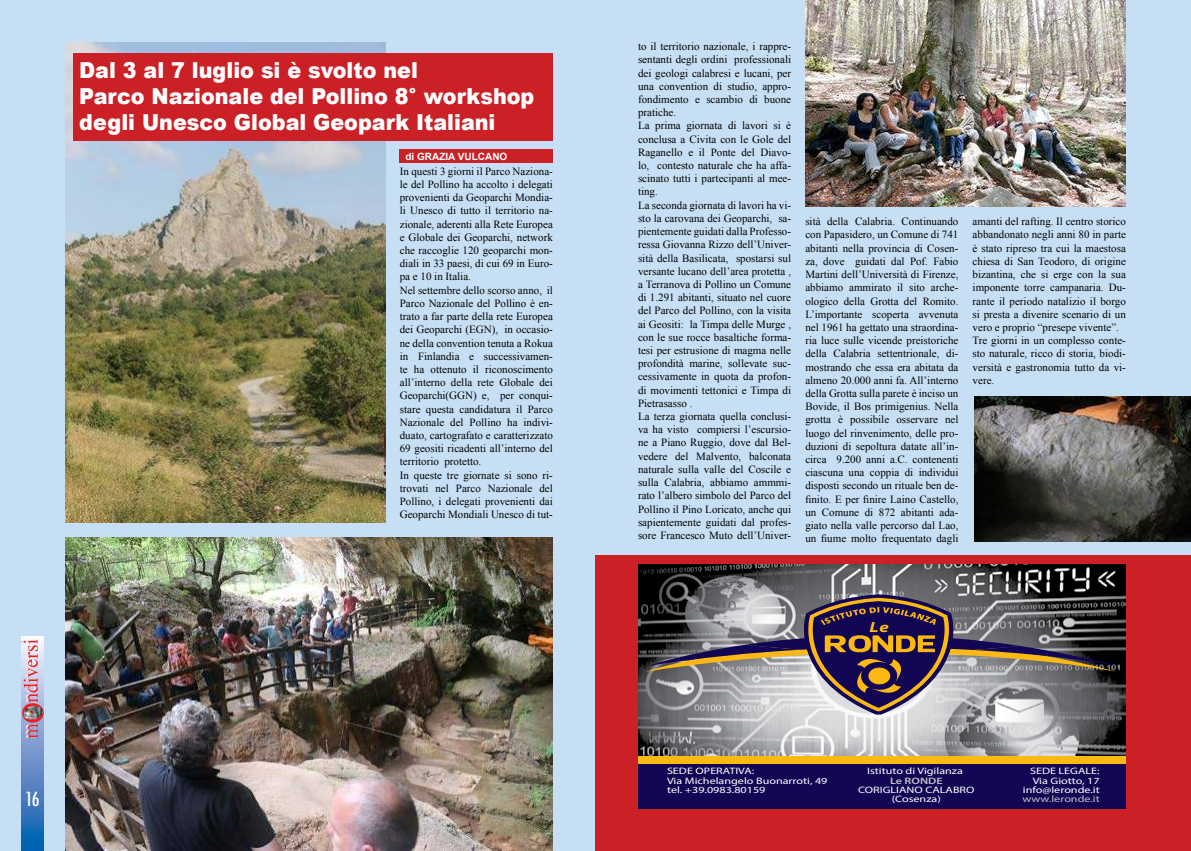
<style>
.page{position:relative;width:1191px;height:851px;background:#fff}
.page>*{position:absolute;margin:0;border:0;box-sizing:border-box;transform-origin:0 0}
.t1{font:900 22px/26px "Arial";color:#fff;scale:.94 1}
.t2{font:500 condensed 19px "Futura";color:#fff}
.t3{font:11px/13.2px "Times New Roman";color:#000}
.t4{font:700 10px "Arial";color:#fff}
.t5{font:9.3px/9.3px "Myriad Pro";color:#fff;scale:1.3 1}
.t6{font:9.3px "Myriad Pro";color:#bfc1c3;scale:1.3 1}
.t7{font:600 9.3px "Myriad Pro";color:#bfc1c3;scale:1.3 1}
</style>
<div class="page">
<div style="left:595px;top:0;width:596px;height:850px;background:#c7dff4"></div>
<div style="left:0;top:0;width:595px;height:850px;background:#c7dff4"></div>
<div style="left:595px;top:555px;width:596px;height:295px;background:#cc2027"></div>
<svg style="left:22px;top:636px;width:22px;height:214px;background:#4b81c1"></svg>
<svg style="left:21px;top:639px;width:23px;height:99px;background:#cdb2c7"></svg>
<img style="left:23px;top:705px;width:20px;height:14px">
<img style="left:638px;top:564px;width:487px;height:192px">
<div style="left:638px;top:756px;width:487px;height:52px;background:#fdb913"></div>
<div style="left:638px;top:763px;width:488px;height:45px;background:#120554"></div>
<svg style="left:645px;top:594px;width:473px;height:120px;background:#776f72"></svg>
<div style="left:400px;top:149px;width:153px;height:14px;background:#cc2027"></div>
<img style="left:805px;top:0;width:320px;height:206px">
<img style="left:974px;top:396px;width:217px;height:145px">
<img style="left:65px;top:537px;width:488px;height:313px">
<img style="left:66px;top:43px;width:320px;height:479px">
<div style="left:74px;top:54px;width:479px;height:87px;background:#cc2027"></div>
<h1 class="t1" style="left:79px;top:57px;width:486px">Dal 3 al 7 luglio si è svolto nel<br>Parco Nazionale del Pollino 8° workshop degli Unesco Global Geopark Italiani</h1>
<p class="t4" style="left:405px;top:150px;width:103px">di GRAZIA VULCANO</p>
<p class="t3" style="left:400px;top:164px;width:155px">In questi 3 giorni il Parco Naziona&shy;le del Pollino ha accolto i delegati provenienti da Geoparchi Mondia&shy;li Unesco di tutto il territorio na&shy;zionale, aderenti alla Rete Europea e Globale dei Geoparchi, network che raccoglie 120 geoparchi mon&shy;diali in 33 paesi, di cui 69 in Euro&shy;pa e 10 in Italia.<br>Nel settembre dello scorso anno, il Parco Nazionale del Pollino è en&shy;trato a far parte della rete Europea dei Geoparchi (EGN), in occasio&shy;ne della convention tenuta a Rokua in Finlandia e successivamen&shy;te ha ottenuto il riconoscimento all’interno della rete Globale dei Geoparchi(GGN) e, per conqui&shy;stare questa candidatura il Parco Nazionale del Pollino ha indivi&shy;duato, cartografato e caratterizzato 69 geositi ricadenti all’interno del territorio protetto.<br>In queste tre giornate si sono ri&shy;trovati nel Parco Nazionale del Pollino, i delegati provenienti dai Geoparchi Mondiali Unesco di tut-</p>
<p class="t3" style="left:638px;top:40px;width:155px">to il territorio nazionale, i rappre&shy;sentanti degli ordini professionali dei geologi calabresi e lucani, per una convention di studio, appro&shy;fondimento e scambio di buone pratiche.<br>La prima giornata di lavori si è conclusa a Civita con le Gole del<br>Raganello e il Ponte del Diavo&shy;lo, contesto naturale che ha affa&shy;scinato tutti i partecipanti al mee&shy;ting.<br>La seconda giornata di lavori ha vi&shy;sto la carovana dei Geoparchi, sa&shy;pientemente guidati dalla Professo&shy;ressa Giovanna Rizzo dell’Univer&shy;sità della Basilicata, spostarsi sul versante lucano dell’area protetta , a Terranova di Pollino un Comune di 1.291 abitanti, situato nel cuore del Parco del Pollino, con la visita ai Geositi: la Timpa delle Murge , con le sue rocce basaltiche forma&shy;tesi per estrusione di magma nelle profondità marine, sollevate suc&shy;cessivamente in quota da profon&shy;di movimenti tettonici e Timpa di<br>Pietrasasso .<br>La terza giornata quella conclusi&shy;va ha visto compiersi l’escursio&shy;ne a Piano Ruggio, dove dal Bel&shy;vedere del Malvento, balconata naturale sulla valle del Coscile e sulla Calabria, abbiamo ammmi&shy;rato l’albero simbolo del Parco del<br>Pollino il Pino Loricato, anche qui sapientemente guidati dal profes&shy;sore Francesco Muto dell’Univer-</p>
<p class="t3" style="left:805px;top:215px;width:155px;text-align:justify">sità della Calabria. Continuando con Papasidero, un Comune di 741 abitanti nella provincia di Cosen&shy;za, dove guidati dal Pof. Fabio Martini dell’Università di Firenze, abbiamo ammirato il sito arche&shy;ologico della Grotta del Romito.<br>L’importante scoperta avvenuta nel 1961 ha gettato una straordina&shy;ria luce sulle vicende preistoriche della Calabria settentrionale, di&shy;mostrando che essa era abitata da almeno 20.000 anni fa. All’interno della Grotta sulla parete è inciso un Bovide, il Bos primigenius. Nella grotta è possibile osservare nel luogo del rinvenimento, delle pro&shy;duzioni di sepoltura datate all’in&shy;circa 9.200 anni a.C. contenenti ciascuna una coppia di individui disposti secondo un rituale ben de&shy;finito. E per finire Laino Castello, un Comune di 872 abitanti ada&shy;giato nella valle percorso dal Lao, un fiume molto frequentato dagli</p>
<p class="t3" style="left:972px;top:215px;width:155px">amanti del rafting. Il centro storico abbandonato negli anni 80 in parte è stato ripreso tra cui la maestosa chiesa di San Teodoro, di origine bizantina, che si erge con la sua imponente torre campanaria. Du&shy;rante il periodo natalizio il borgo si presta a divenire scenario di un vero e proprio “presepe vivente”.<br>Tre giorni in un complesso conte&shy;sto naturale, ricco di storia, biodi&shy;versità e gastronomia tutto da vi&shy;vere.</p>
<h2 class="t2" style="left:25px;top:786px;width:16px">16</h2>
<p class="t5" style="left:867px;top:766px;width:75px">Istituto di Vigilanza</p>
<p class="t7" style="left:890px;top:774px;width:42px">Le RONDE</p>
<p class="t5" style="left:858px;top:785px;width:91px;text-align:center">CORIGLIANO CALABRO (Cosenza)</p>
<p class="t5" style="left:667px;top:766px;width:125px">SEDE OPERATIVA:<br>Via Michelangelo Buonarroti, 49 tel. +39.0983.80159</p>
<p class="t5" style="left:1023px;top:766px;width:61px;text-align:right">SEDE LEGALE:<br>Via Giotto, 17 info@leronde.it</p>
<p class="t6" style="left:1022px;top:793px;width:61px">www.leronde.it</p>
</div>
